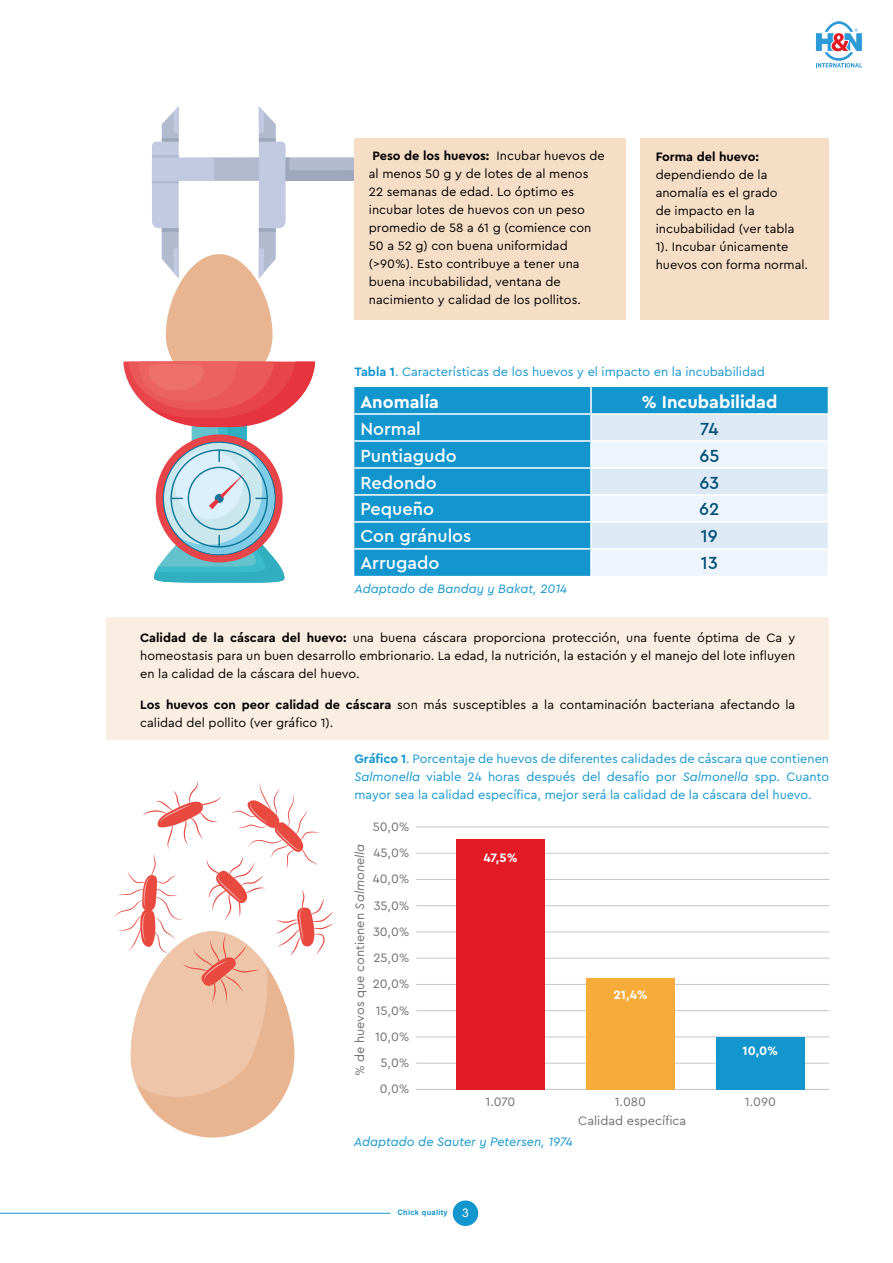
<style>
.page{position:relative;width:893px;height:1263px;background:#fff}
.page>*{position:absolute;margin:0;border:0;box-sizing:border-box;transform-origin:0 0}
.t1{font:500 18px "Cera PRO";color:#fff}
.t2{font:700 18px "Cera Pro";color:#fff}
.t3{font:500 18px "Cera PRO";color:#005078}
.Texto_base{font:12.75px/18px "Cera Pro";color:#000}
.Texto_base-2{font:12.75px/18px "Cera Pro";color:#1396ce;text-align:justify}
.Texto_base-3{font:12.75px "Cera Pro";color:#6f6f6e}
.Texto_base-4{font:italic 12.75px "Cera Pro";color:#1396ce}
.Texto_base-5{font:700 12.75px "Cera Pro";color:#fff}
.t4{font:700 7.5px "Arial";letter-spacing:.04em;color:#1396ce}
.s1{font-weight:700}
.s2{font-style:italic}
.s3{font-weight:400;font-size:12px;color:#fff}
</style>
<div class="page">
<div style="left:166px;top:254px;width:107px;height:134px;background:#e9b591;border-radius:54px"></div>
<svg style="left:123px;top:362px;width:192px;height:221px"></svg>
<svg style="left:152px;top:106px;width:27px;height:172px"></svg>
<hr style="left:162px;top:228px;width:17px;height:4px;background:#9da8bd">
<hr style="left:162px;top:138px;width:17px;height:4px;background:#9da8bd">
<div style="left:211px;top:157px;width:166px;height:24px;background:#b1bacf"></div>
<div style="left:260px;top:170px;width:117px;height:11px;background:#9da8bd"></div>
<svg style="left:259px;top:106px;width:27px;height:194px"></svg>
<hr style="left:259px;top:228px;width:17px;height:4px;background:#9da8bd">
<hr style="left:259px;top:138px;width:17px;height:4px;background:#9da8bd">
<div style="left:152px;top:157px;width:62px;height:24px;background:#c1cae0"></div>
<hr style="left:152px;top:155px;width:27px;height:2px;background:#b1bacf">
<hr style="left:152px;top:181px;width:27px;height:2px;background:#b1bacf">
<hr style="left:286px;top:157px;width:3px;height:24px;background:#9da8bd">
<div style="left:106px;top:618px;width:723px;height:122px;background:#faeee2"></div>
<div style="left:354px;top:139px;width:272px;height:181px;background:#f6ddc5"></div>
<div style="left:641px;top:139px;width:188px;height:181px;background:#f6ddc5"></div>
<svg style="left:354px;top:387px;width:474px;height:189px;background:#6dbce0"></svg>
<hr style="left:590px;top:387px;width:2px;height:26px;background:#fff">
<hr style="left:590px;top:415px;width:2px;height:25px;background:#fff">
<hr style="left:354px;top:440px;width:237px;height:2px;background:#fff">
<hr style="left:591px;top:440px;width:237px;height:2px;background:#fff">
<hr style="left:590px;top:442px;width:2px;height:25px;background:#fff">
<hr style="left:354px;top:467px;width:237px;height:2px;background:#fff">
<hr style="left:591px;top:467px;width:237px;height:2px;background:#fff">
<hr style="left:590px;top:469px;width:2px;height:25px;background:#fff">
<hr style="left:354px;top:494px;width:237px;height:2px;background:#fff">
<hr style="left:591px;top:494px;width:237px;height:2px;background:#fff">
<hr style="left:590px;top:496px;width:2px;height:25px;background:#fff">
<hr style="left:354px;top:521px;width:237px;height:2px;background:#fff">
<hr style="left:591px;top:521px;width:237px;height:2px;background:#fff">
<hr style="left:590px;top:523px;width:2px;height:25px;background:#fff">
<hr style="left:354px;top:548px;width:237px;height:2px;background:#fff">
<hr style="left:591px;top:548px;width:237px;height:2px;background:#fff">
<hr style="left:590px;top:550px;width:2px;height:26px;background:#fff">
<hr style="left:354px;top:413px;width:237px;height:2px;background:#fff">
<hr style="left:591px;top:413px;width:237px;height:2px;background:#fff">
<svg style="left:115px;top:781px;width:219px;height:356px"></svg>
<hr style="left:416px;top:826px;width:413px;height:1px;background:#c6c6c6">
<hr style="left:416px;top:853px;width:413px;height:1px;background:#c6c6c6">
<hr style="left:416px;top:879px;width:413px;height:1px;background:#c6c6c6">
<hr style="left:416px;top:905px;width:413px;height:1px;background:#c6c6c6">
<hr style="left:416px;top:931px;width:413px;height:1px;background:#c6c6c6">
<hr style="left:416px;top:958px;width:413px;height:1px;background:#c6c6c6">
<hr style="left:416px;top:984px;width:413px;height:1px;background:#c6c6c6">
<hr style="left:416px;top:1010px;width:413px;height:1px;background:#c6c6c6">
<hr style="left:416px;top:1036px;width:413px;height:1px;background:#c6c6c6">
<hr style="left:416px;top:1063px;width:413px;height:1px;background:#c6c6c6">
<hr style="left:416px;top:1089px;width:413px;height:1px;background:#c6c6c6">
<div style="left:456px;top:840px;width:89px;height:250px;background:#e41a25"></div>
<div style="left:586px;top:978px;width:89px;height:112px;background:#f7ab3a"></div>
<div style="left:716px;top:1037px;width:88px;height:53px;background:#1396ce"></div>
<hr style="left:0;top:1213px;width:390px;height:1px;background:#1396ce">
<div style="left:453px;top:1200px;width:25px;height:26px;background:#1396ce;border-radius:50%"></div>
<svg style="left:816px;top:21px;width:46px;height:46px"></svg>
<p class="Texto_base" style="left:369px;top:146px;width:237px"><span class="s1">Peso de los huevos:</span> Incubar huevos de al menos 50 g y de lotes de al menos 22 semanas de edad. Lo óptimo es incubar lotes de huevos con un peso promedio de 58 a 61 g (comience con 50 a 52 g) con buena uniformidad (&gt;90%). Esto contribuye a tener una buena incubabilidad, ventana de nacimiento y calidad de los pollitos.</p>
<p class="Texto_base" style="left:656px;top:147px;width:154px"><span class="s1">Forma del huevo: </span>dependiendo de la anomalía es el grado<br>de impacto en la incubabilidad (ver tabla<br>1). Incubar únicamente huevos con forma normal.</p>
<p class="Texto_base-2" style="left:354px;top:362px;width:412px"><span class="s1">Tabla 1</span>. Características de los huevos y el impacto en la incubabilidad</p>
<p class="t2" style="left:360px;top:390px;width:80px">Anomalía</p>
<p class="t2" style="left:641px;top:390px;width:137px">% Incubabilidad</p>
<p class="t1" style="left:360px;top:418px;width:62px">Normal</p>
<p class="t3" style="left:700px;top:418px;width:20px">74</p>
<p class="t1" style="left:360px;top:445px;width:98px">Puntiagudo</p>
<p class="t3" style="left:699px;top:445px;width:22px">65</p>
<p class="t1" style="left:360px;top:472px;width:78px">Redondo</p>
<p class="t3" style="left:699px;top:472px;width:21px">63</p>
<p class="t1" style="left:360px;top:499px;width:75px">Pequeño</p>
<p class="t3" style="left:699px;top:499px;width:22px">62</p>
<p class="t1" style="left:360px;top:526px;width:113px">Con gránulos</p>
<p class="t3" style="left:701px;top:526px;width:19px">19</p>
<p class="t1" style="left:360px;top:553px;width:81px">Arrugado</p>
<p class="t3" style="left:701px;top:553px;width:18px">13</p>
<p class="Texto_base-4" style="left:354px;top:580px;width:214px">Adaptado de Banday y Bakat, 2014</p>
<p class="Texto_base" style="left:140px;top:628px;width:657px;text-align:justify"><span class="s1">Calidad de la cáscara del huevo:</span> una buena cáscara proporciona protección, una fuente óptima de Ca y homeostasis para un buen desarrollo embrionario. La edad, la nutrición, la estación y el manejo del lote influyen en la calidad de la cáscara del huevo.</p>
<p class="Texto_base" style="left:140px;top:695px;width:657px"><span class="s1">Los huevos con peor calidad de cáscara</span> son más susceptibles a la contaminación bacteriana afectando la calidad del pollito (ver gráfico 1).</p>
<p class="Texto_base-2" style="left:354px;top:749px;width:476px"><span class="s1">Gráfico 1</span>. Porcentaje de huevos de diferentes calidades de cáscara que contienen <span class="s2">Salmonella</span> viable 24 horas después del desafío por <span class="s2">Salmonella</span> spp. Cuanto mayor sea la calidad específica, mejor será la calidad de la cáscara del huevo.</p>
<p class="Texto_base-3" style="left:373px;top:818px;width:38px">50,0%</p>
<p class="Texto_base-3" style="left:374px;top:844px;width:38px">45,0%</p>
<p class="Texto_base-3" style="left:373px;top:870px;width:38px">40,0%</p>
<p class="Texto_base-3" style="left:374px;top:897px;width:37px">35,0%</p>
<p class="Texto_base-3" style="left:373px;top:923px;width:38px">30,0%</p>
<p class="Texto_base-3" style="left:373px;top:949px;width:38px">25,0%</p>
<p class="Texto_base-3" style="left:373px;top:975px;width:38px">20,0%</p>
<p class="Texto_base-3" style="left:376px;top:1002px;width:35px">15,0%</p>
<p class="Texto_base-3" style="left:375px;top:1028px;width:36px">10,0%</p>
<p class="Texto_base-3" style="left:381px;top:1054px;width:31px">5,0%</p>
<p class="Texto_base-3" style="left:380px;top:1080px;width:31px">0,0%</p>
<p class="Texto_base-3" style="left:351px;top:1076px;width:234px;rotate:-90deg">% de huevos que contienen <span class="s2">Salmonella</span></p>
<p class="Texto_base-5" style="left:483px;top:849px;width:36px">47,5%</p>
<p class="Texto_base-3" style="left:486px;top:1093px;width:31px">1.070</p>
<p class="Texto_base-5" style="left:613px;top:987px;width:36px">21,4%</p>
<p class="Texto_base-5" style="left:743px;top:1042px;width:37px">10,0%</p>
<p class="Texto_base-3" style="left:615px;top:1093px;width:33px">1.080</p>
<p class="Texto_base-3" style="left:745px;top:1093px;width:32px">1.090</p>
<p class="Texto_base-3" style="left:578px;top:1112px;width:109px">Calidad específica</p>
<p class="Texto_base-4" style="left:354px;top:1133px;width:220px">Adaptado de Sauter y Petersen, 1974</p>
<p class="t4" style="left:397px;top:1207px;width:73px">Chick quality <span class="s3">3</span></p>
</div>
